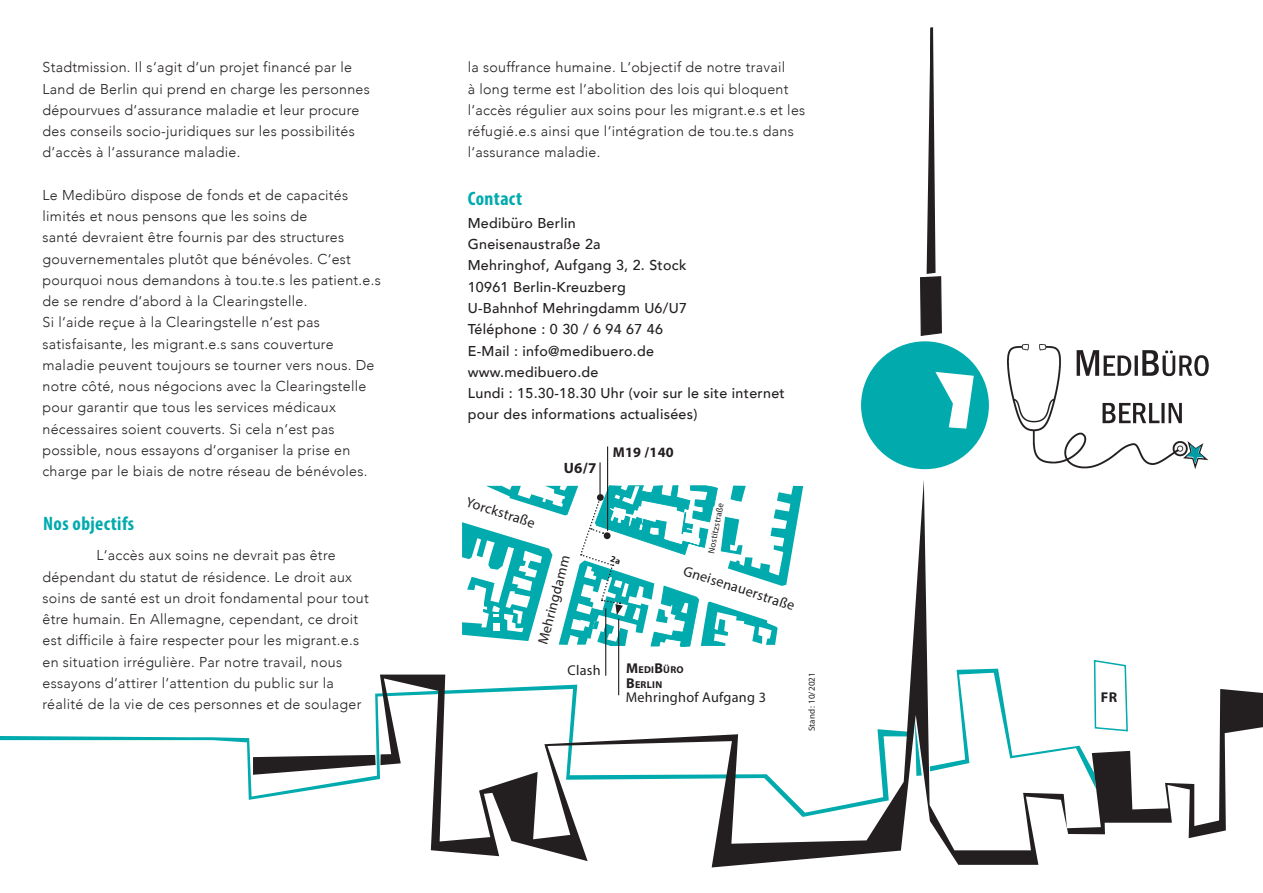
<style>
.page{position:relative;width:1263px;height:893px;background:#fff}
.page>*{position:absolute;margin:0;border:0;box-sizing:border-box;transform-origin:0 0}
.MB_Grundtext{font:700 condensed 19.5px "Myriad Pro";letter-spacing:.02em;color:#00aaad}
.MB_Grundtext-2{font:700 15px "Myriad Pro";color:#231f20}
.MB_Grundtext_Einleit{font:300 14.25px/21.3px "Avenir";letter-spacing:.02em;color:#231f20}
.MB_Grundtext-3{font:500 14.25px/21.3px "Avenir";letter-spacing:.02em;color:#231f20}
.MB_Grundtext-4{font:14.25px "Myriad Pro";letter-spacing:.02em;color:#231f20}
.MB_Grundtext-5{font:700 14.25px "Myriad Pro";letter-spacing:.02em;color:#231f20}
.MB_Grundtext-6{font:700 10.05px "Myriad Pro";letter-spacing:.03em;color:#231f20}
.MB_BU{font:9px "Myriad Pro";letter-spacing:.025em;color:#231f20}
.MB_Grundtext-7{font:9px "Myriad Pro";color:#231f20}
.s1{font-size:14.25px}
</style>
<div class="page">
<img style="left:1007px;top:343px;width:202px;height:126px">
<svg style="left:1186px;top:444px;width:18px;height:20px"></svg>
<svg style="left:0;top:693px;width:380px;height:107px"></svg>
<div style="left:860px;top:340px;width:130px;height:130px;background:#00aaad;border-radius:50%"></div>
<svg style="left:935px;top:372px;width:39px;height:57px"></svg>
<svg style="left:920px;top:27px;width:22px;height:309px"></svg>
<svg style="left:380px;top:479px;width:883px;height:388px"></svg>
<svg style="left:253px;top:755px;width:123px;height:20px"></svg>
<svg style="left:930px;top:659px;width:199px;height:130px"></svg>
<hr style="left:599px;top:462px;width:2px;height:32px;background:#231f20">
<hr style="left:607px;top:446px;width:1px;height:85px;background:#231f20">
<hr style="left:618px;top:618px;width:1px;height:77px;background:#231f20">
<hr style="left:605px;top:608px;width:1px;height:68px;background:#231f20">
<svg style="left:462px;top:485px;width:341px;height:165px"></svg>
<p class="MB_Grundtext_Einleit" style="left:43px;top:57px;width:329px">Stadtmission. Il s‘agit d‘un projet financé par le Land de Berlin qui prend en charge les personnes dépourvues d‘assurance maladie et leur procure des conseils socio-juridiques sur les possibilités d‘accès à l‘assurance maladie.</p>
<p class="MB_Grundtext_Einleit" style="left:43px;top:184px;width:340px">Le Medibüro dispose de fonds et de capacités limités et nous pensons que les soins de<br>santé devraient être fournis par des structures gouvernementales plutôt que bénévoles. C‘est pourquoi nous demandons à tou.te.s les patient.e.s de se rendre d‘abord à la Clearingstelle.</p>
<p class="MB_Grundtext_Einleit" style="left:43px;top:312px;width:333px">Si l‘aide reçue à la Clearingstelle n‘est pas satisfaisante, les migrant.e.s sans couverture maladie peuvent toujours se tourner vers nous. De notre côté, nous négocions avec la Clearingstelle pour garantir que tous les services médicaux nécessaires soient couverts. Si cela n‘est pas possible, nous essayons d‘organiser la prise en charge par le biais de notre réseau de bénévoles.</p>
<p class="MB_Grundtext" style="left:43px;top:511px;width:93px">Nos objectifs</p>
<p class="MB_Grundtext_Einleit" style="left:43px;top:545px;width:328px;text-indent:54px">L‘accès aux soins ne devrait pas être dépendant du statut de résidence. Le droit aux soins de santé est un droit fondamental pour tout être humain. En Allemagne, cependant, ce droit est difficile à faire respecter pour les migrant.e.s en situation irrégulière. Par notre travail, nous essayons d‘attirer l‘attention du public sur la réalité de la vie de ces personnes et de soulager</p>
<p class="MB_Grundtext_Einleit" style="left:468px;top:57px;width:339px">la souffrance humaine. L‘objectif de notre travail<br>à long terme est l‘abolition des lois qui bloquent l‘accès régulier aux soins pour les migrant.e.s et les réfugié.e.s ainsi que l‘intégration de tou.te.s dans l‘assurance maladie.</p>
<p class="MB_Grundtext" style="left:468px;top:187px;width:56px">Contact</p>
<p class="MB_Grundtext-3" style="left:468px;top:212px;width:109px">Medibüro Berlin</p>
<p class="MB_Grundtext-3" style="left:468px;top:233px;width:134px">Gneisenaustraße 2a</p>
<p class="MB_Grundtext-3" style="left:468px;top:254px;width:220px">Mehringhof, Aufgang 3, 2. Stock</p>
<p class="MB_Grundtext-3" style="left:468px;top:275px;width:160px">10961 Berlin-Kreuzberg</p>
<p class="MB_Grundtext-3" style="left:468px;top:297px;width:221px">U-Bahnhof Mehringdamm U6/U7</p>
<p class="MB_Grundtext-3" style="left:468px;top:318px;width:197px">Téléphone : 0 30 / 6 94 67 46</p>
<p class="MB_Grundtext-3" style="left:468px;top:339px;width:188px">E-Mail : info@medibuero.de</p>
<p class="MB_Grundtext-3" style="left:468px;top:360px;width:132px">www.medibuero.de</p>
<p class="MB_Grundtext-3" style="left:468px;top:382px;width:319px">Lundi : 15.30-18.30 Uhr (voir sur le site internet pour des informations actualisées)</p>
<p class="MB_Grundtext-4" style="left:469px;top:493px;width:73px;rotate:18deg">Yorckstraße</p>
<p class="MB_Grundtext-2" style="left:564px;top:458px;width:34px">U6/7</p>
<p class="MB_Grundtext-4" style="left:534px;top:642px;width:94px;rotate:-76deg">Mehringdamm</p>
<p class="MB_Grundtext-4" style="left:567px;top:661px;width:35px">Clash</p>
<p class="MB_Grundtext-5" style="left:613px;top:443px;width:63px">M19 /140</p>
<p class="MB_Grundtext-7" style="left:706px;top:552px;width:53px;rotate:-79deg">Nostitzstraße</p>
<p class="MB_Grundtext-4" style="left:687px;top:562px;width:118px;rotate:18deg">Gneisenauerstraße</p>
<p class="MB_Grundtext-6" style="left:626px;top:663px;width:59px"><span class="s1">M</span>EDI<span class="s1">B</span>ÜRO</p>
<p class="MB_Grundtext-6" style="left:626px;top:678px;width:38px"><span class="s1">B</span>ERLIN</p>
<p class="MB_Grundtext-4" style="left:626px;top:688px;width:142px">Mehringhof Aufgang 3</p>
<p class="MB_BU" style="left:806px;top:731px;width:61px;rotate:-90deg">Stand: 10/2021</p>
<p class="MB_Grundtext-5" style="left:1101px;top:688px;width:18px">FR</p>
</div>
